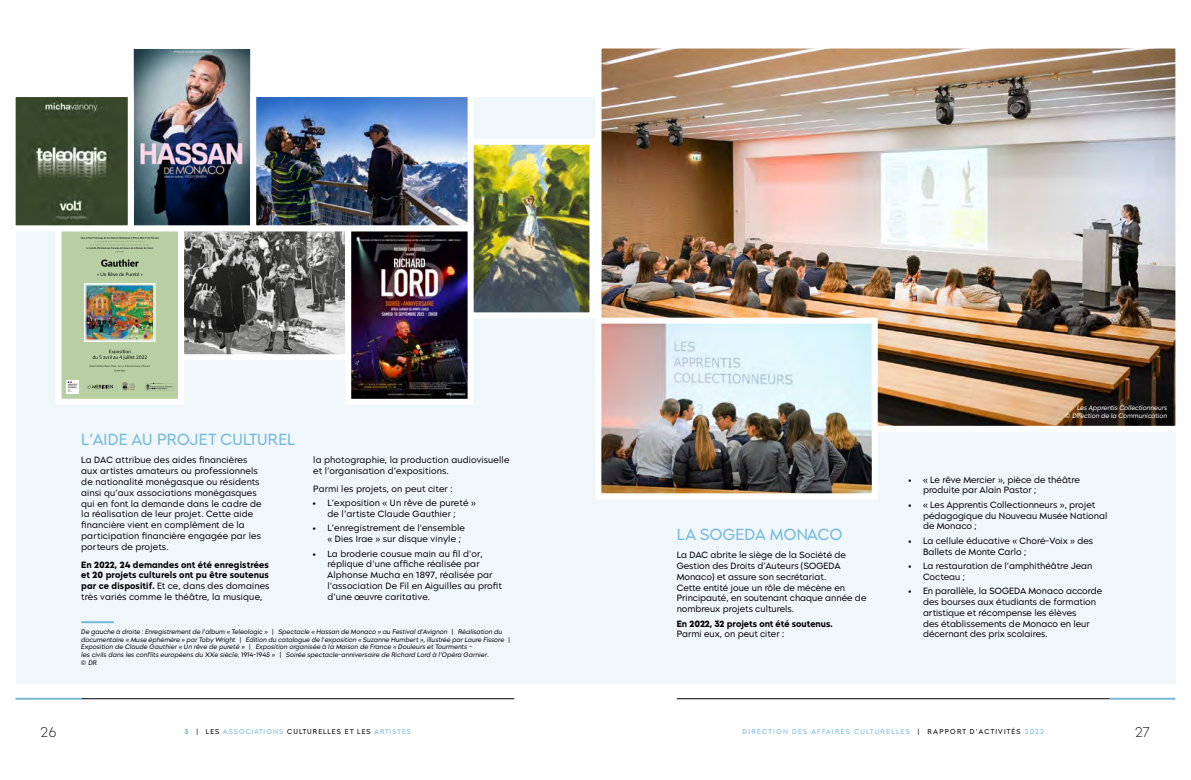
<style>
.page{position:relative;width:1191px;height:780px;background:#fff}
.page>*{position:absolute;margin:0;border:0;box-sizing:border-box;transform-origin:0 0}
.t1{font:16px "Morn";color:#76b9da}
.t2{font:200 14px "Morn";color:#000}
.t3{font:9px/10.8px "Morn";color:#000}
.t4{font:700 9px/10.8px "Morn";letter-spacing:.01em;color:#000;text-align:justify}
.t5{font:7px "Morn";letter-spacing:.17em;color:#76b9da}
.t6{font:7px "Morn";letter-spacing:.14em;color:#000}
.t7{font:italic 6.5px/7.8px "Morn";letter-spacing:-.01em;color:#000}
.t8{font:italic 6.5px/7.8px "Morn";letter-spacing:-.01em;color:#fff;text-align:right}
.s1{font-weight:400}
.s2{font-weight:700}
.s3{font-weight:700;color:#76b9da}
.s4{color:#76b9da}
.s5{color:#000}
</style>
<div class="page">
<div style="left:16px;top:97px;width:1159px;height:586px;background:#f0f7fb"></div>
<hr style="left:81px;top:698px;width:433px;height:1px;background:#000">
<hr style="left:676px;top:698px;width:433px;height:1px;background:#000">
<hr style="left:16px;top:697px;width:65px;height:2px;background:#76b9da">
<hr style="left:1109px;top:697px;width:66px;height:2px;background:#76b9da">
<img style="left:598px;top:48px;width:578px;height:387px">
<img style="left:595px;top:314px;width:285px;height:185px">
<img style="left:15px;top:49px;width:583px;height:359px">
<hr style="left:81px;top:621px;width:33px;height:2px;background:#76b9da">
<h1 class="t1" style="left:81px;top:430px;width:215px">L’AIDE AU PROJET CULTUREL</h1>
<p class="t3" style="left:81px;top:454px;width:182px">La DAC attribue des aides financières aux artistes amateurs ou professionnels de nationalité monégasque ou résidents ainsi qu’aux associations monégasques qui en font la demande dans le cadre de la réalisation de leur projet. Cette aide financière vient en complément de la participation financière engagée par les porteurs de projets.</p>
<p class="t4" style="left:81px;top:559px;width:190px">En 2022, 24 demandes ont été enregistrées et 20 projets culturels ont pu être soutenus par ce dispositif. <span class="s1">Et ce, dans des domaines très variés comme le théâtre, la musique,</span></p>
<p class="t3" style="left:313px;top:454px;width:198px">la photographie, la production audiovisuelle et l’organisation d’expositions.</p>
<p class="t3" style="left:313px;top:483px;width:141px">Parmi les projets, on peut citer :</p>
<p class="t3" style="left:327px;top:497px;width:150px;text-indent:-14px"><span class="s2">•</span> L’exposition « Un rêve de pureté » de l’artiste Claude Gauthier ;</p>
<p class="t3" style="left:327px;top:523px;width:139px;text-indent:-14px"><span class="s2">•</span> L’enregistrement de l'ensemble « Dies Irae » sur disque vinyle ;</p>
<p class="t3" style="left:327px;top:548px;width:176px;text-indent:-14px"><span class="s2">•</span> La broderie cousue main au fil d'or, réplique d'une affiche réalisée par Alphonse Mucha en 1897, réalisée par l’association De Fil en Aiguilles au profit d’une œuvre caritative.</p>
<p class="t7" style="left:81px;top:627px;width:432px">De gauche à droite : Enregistrement de l’album « Teleologic » | Spectacle « Hassan de Monaco » au Festival d’Avignon | Réalisation du documentaire « Muse éphémère » par Toby Wright | Edition du catalogue de l'exposition « Suzanne Humbert », illustrée par Laure Fissore | Exposition de Claude Gauthier « Un rêve de pureté » | Exposition organisée à la Maison de France « Douleurs et Tourments –<br>les civils dans les conflits européens du XXe siècle, 1914-1945 » | Soirée spectacle-anniversaire de Richard Lord à l’Opéra Garnier.<br>© DR</p>
<h1 class="t1" style="left:676px;top:525px;width:167px">LA SOGEDA MONACO</h1>
<p class="t3" style="left:676px;top:549px;width:191px">La DAC abrite le siège de la Société de Gestion des Droits d’Auteurs (SOGEDA Monaco) et assure son secrétariat.<br>Cette entité joue un rôle de mécène en Principauté, en soutenant chaque année de nombreux projets culturels.</p>
<p class="t4" style="left:676px;top:618px;width:158px">En 2022, 32 projets ont été soutenus.</p>
<p class="t3" style="left:676px;top:628px;width:109px">Parmi eux, on peut citer :</p>
<p class="t8" style="left:1065px;top:403px;width:103px">Les Apprentis Collectionneurs<br>© Direction de la Communication</p>
<p class="t3" style="left:923px;top:474px;width:158px;text-indent:-14px"><span class="s2">•</span> « Le rêve Mercier », pièce de théâtre produite par Alain Pastor ;</p>
<p class="t3" style="left:923px;top:499px;width:186px;text-indent:-14px"><span class="s2">•</span> « Les Apprentis Collectionneurs », projet pédagogique du Nouveau Musée National de Monaco ;</p>
<p class="t3" style="left:923px;top:535px;width:172px;text-indent:-14px"><span class="s2">•</span> La cellule éducative « Choré-Voix » des<br>Ballets de Monte Carlo ;</p>
<p class="t3" style="left:923px;top:560px;width:171px;text-indent:-14px"><span class="s2">•</span> La restauration de l’amphithéâtre Jean<br>Cocteau ;</p>
<p class="t3" style="left:923px;top:585px;width:181px;text-indent:-14px"><span class="s2">•</span> En parallèle, la SOGEDA Monaco accorde des bourses aux étudiants de formation artistique et récompense les élèves<br>des établissements de Monaco en leur décernant des prix scolaires.</p>
<h2 class="t2" style="left:40px;top:723px;width:17px">26</h2>
<p class="t6" style="left:184px;top:727px;width:228px"><span class="s3">3</span> | LES <span class="s4">ASSOCIATIONS</span> CULTURELLES ET LES <span class="s4">ARTISTES</span></p>
<p class="t5" style="left:742px;top:727px;width:303px">DIRECTION DES AFFAIRES CULTURELLES <span class="s5">| RAPPORT D’ACTIVITÉS</span> 2022</p>
<h2 class="t2" style="left:1135px;top:723px;width:16px">27</h2>
</div>
